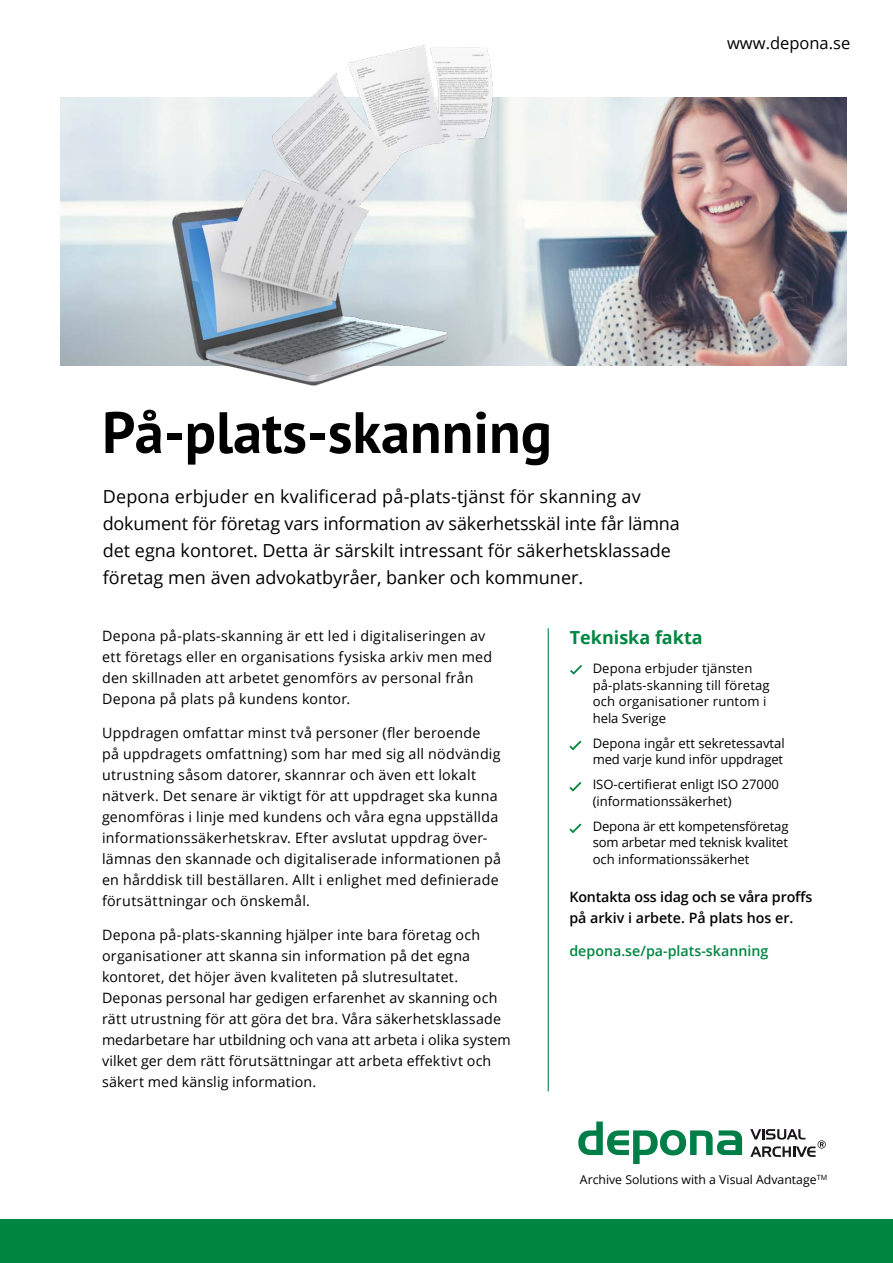
<style>
.page{position:relative;width:893px;height:1263px;background:#fff}
.page>*{position:absolute;margin:0;border:0;box-sizing:border-box;transform-origin:0 0}
.t1{font:700 58.2px "PT Sans";color:#000}
.t2{font:18px/27px "Open Sans";color:#000}
.t3{font:700 18px "Open Sans";color:#018641}
.t4{font:16.5px "Open Sans";color:#000}
.t5{font:14.25px/21px "Open Sans";letter-spacing:.015em;color:#000}
.t6{font:600 14.25px/21px "Open Sans";letter-spacing:-.01em;color:#000}
.t7{font:600 14.25px "Open Sans";color:#018641}
.t8{font:13.05px/16.5px "Open Sans";color:#000}
.t9{font:12.3px "Open Sans";color:#000}
</style>
<div class="page">
<svg style="left:578px;top:1121px;width:164px;height:43px"></svg>
<svg style="left:750px;top:1129px;width:76px;height:28px"></svg>
<div style="left:0;top:1219px;width:893px;height:44px;background:#018641"></div>
<hr style="left:548px;top:628px;width:1px;height:463px;background:#018641">
<svg style="left:570px;top:665px;width:12px;height:10px"></svg>
<svg style="left:569px;top:740px;width:12px;height:10px"></svg>
<svg style="left:569px;top:823px;width:12px;height:10px"></svg>
<svg style="left:569px;top:782px;width:12px;height:10px"></svg>
<img style="left:61px;top:98px;width:785px;height:268px">
<img style="left:132px;top:45px;width:409px;height:341px">
<p class="t4" style="left:727px;top:31px;width:125px">www.depona.se</p>
<h1 class="t1" style="left:102px;top:394px;width:451px">På-plats-skanning</h1>
<p class="t2" style="left:103px;top:483px;width:579px">Depona erbjuder en kvalificerad på-plats-tjänst för skanning av dokument för företag vars information av säkerhetsskäl inte får lämna det egna kontoret. Detta är särskilt intressant för säkerhetsklassade företag men även advokatbyråer, banker och kommuner.</p>
<p class="t5" style="left:102px;top:625px;width:392px">Depona på-plats-skanning är ett led i digitaliseringen av ett företags eller en organisations fysiska arkiv men med den skillnaden att arbetet genomförs av personal från Depona på plats på kundens kontor.</p>
<p class="t5" style="left:102px;top:722px;width:400px">Uppdragen omfattar minst två personer (fler beroende<br>på uppdragets omfattning) som har med sig all nödvändig utrustning såsom datorer, skannrar och även ett lokalt nätverk. Det senare är viktigt för att uppdraget ska kunna genomföras i linje med kundens och våra egna uppställda informationssäkerhetskrav. Efter avslutat uppdrag över&shy;lämnas den skannade och digitaliserade informationen på en hårddisk till beställaren. Allt i enlighet med definierade förutsättningar och önskemål.</p>
<p class="t5" style="left:102px;top:923px;width:410px">Depona på-plats-skanning hjälper inte bara företag och organisationer att skanna sin information på det egna kontoret, det höjer även kvaliteten på slutresultatet.<br>Deponas personal har gedigen erfarenhet av skanning och rätt utrustning för att göra det bra. Våra säkerhetsklassade medarbetare har utbildning och vana att arbeta i olika system vilket ger dem rätt förutsättningar att arbeta effektivt och säkert med känslig information.</p>
<p class="t3" style="left:570px;top:624px;width:134px">Tekniska fakta</p>
<p class="t8" style="left:593px;top:660px;width:178px">Depona erbjuder tjänsten på-plats-skanning till företag och organisationer runtom i hela Sverige</p>
<p class="t8" style="left:593px;top:734px;width:194px">Depona ingår ett sekretessavtal med varje kund inför uppdraget</p>
<p class="t8" style="left:593px;top:776px;width:188px">ISO-certifierat enligt ISO 27000 (informationssäkerhet)</p>
<p class="t8" style="left:593px;top:817px;width:197px;text-align:justify">Depona är ett kompetensföretag som arbetar med teknisk kvalitet och informationssäkerhet</p>
<p class="t6" style="left:569px;top:886px;width:245px">Kontakta oss idag och se våra proffs på arkiv i arbete. På plats hos er.</p>
<p class="t7" style="left:569px;top:941px;width:200px">depona.se/pa-plats-skanning</p>
<p class="t9" style="left:580px;top:1171px;width:249px">Archive Solutions with a Visual Advantage<sup>TM</sup></p>
</div>
